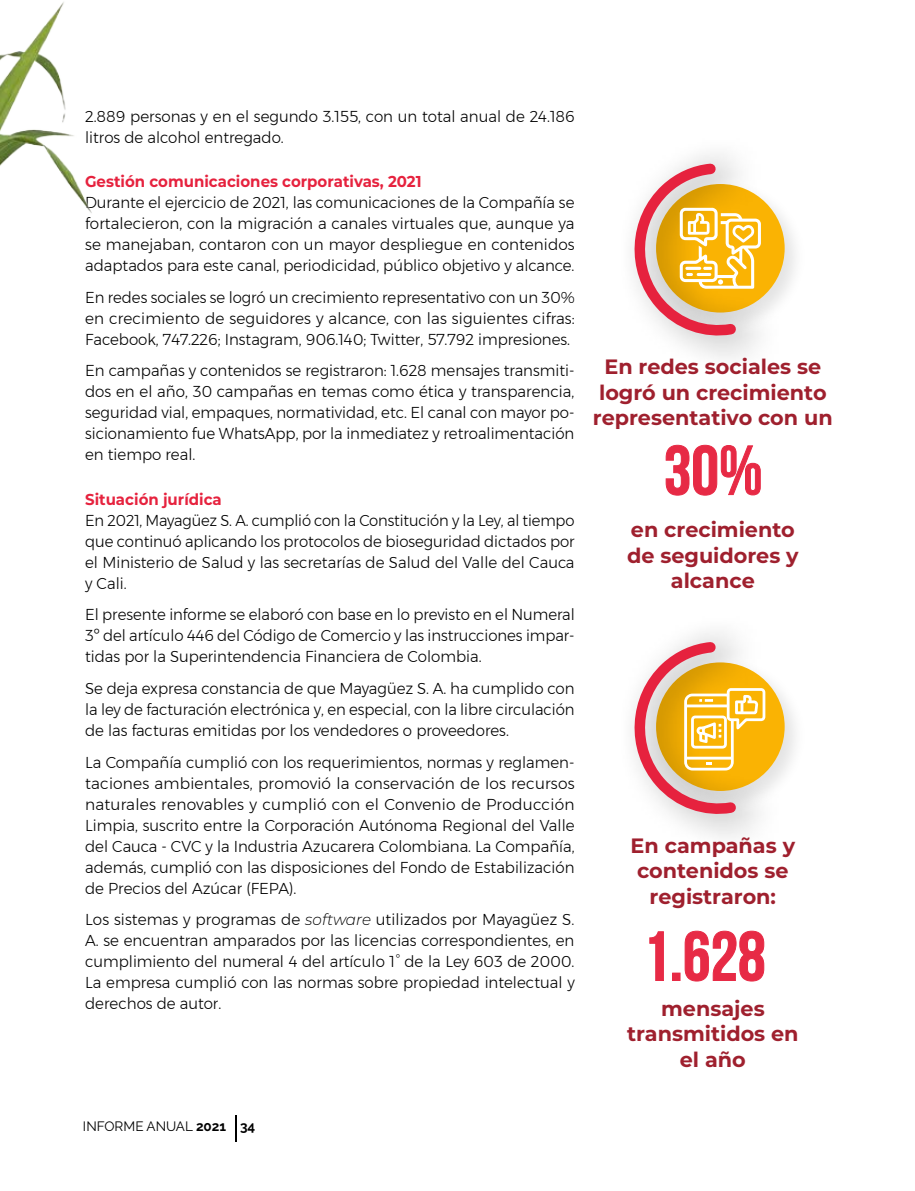
<style>
.page{position:relative;width:915px;height:1191px;background:#fff}
.page>*{position:absolute;margin:0;border:0;box-sizing:border-box;transform-origin:0 0}
.t1{font:700 69.6px "Bebas Neue";color:#e72a45}
.t2{font:700 20.7px/25.5px "Montserrat";color:#9f202e;text-align:center}
.t3{font:300 15.75px/21px "Montserrat";color:#000;text-align:justify;scale:.95 1}
.t4{font:300 15.75px/21px "Montserrat";color:#000;text-align:justify;scale:.96 1}
.t5{font:300 15.75px/21px "Montserrat";color:#000;text-align:justify;scale:.93 1}
.t6{font:300 15.75px/21px "Montserrat";color:#000;text-align:justify;scale:.94 1}
.t7{font:700 15.75px "Montserrat";color:#e6223e;scale:.95 1}
.t8{font:13.5px "Raleway";color:#000}
.s1{font-style:italic}
.s2{font-weight:700}
</style>
<div class="page">
<div style="left:651px;top:179px;width:156px;height:156px;background:#000;opacity:.11"></div>
<div style="left:651px;top:657px;width:156px;height:156px;background:#000;opacity:.11"></div>
<div style="left:618px;top:137px;width:164px;height:236px;background:#000;opacity:.51"></div>
<div style="left:618px;top:615px;width:164px;height:236px;background:#000;opacity:.51"></div>
<svg style="left:665px;top:445px;width:95px;height:50px"></svg>
<svg style="left:649px;top:931px;width:14px;height:49px"></svg>
<div style="left:672px;top:973px;width:8px;height:7px;border:1px solid #e72a45"></div>
<svg style="left:684px;top:931px;width:79px;height:50px"></svg>
<svg style="left:618px;top:157px;width:142px;height:182px"></svg>
<svg style="left:618px;top:636px;width:147px;height:182px"></svg>
<img style="left:0;top:2px;width:92px;height:211px">
<svg style="left:235px;top:1115px;width:1px;height:26px"></svg>
<p class="t3" style="left:85px;top:105px;width:516px">2.889 personas y en el segundo 3.155, con un total anual de 24.186 litros de alcohol entregado.</p>
<p class="t7" style="left:85px;top:170px;width:355px">Gestión comunicaciones corporativas, 2021</p>
<p class="t3" style="left:85px;top:192px;width:516px">Durante el ejercicio de 2021, las comunicaciones de la Compañía se fortalecieron, con la migración a canales virtuales que, aunque ya se manejaban, contaron con un mayor despliegue en contenidos adaptados para este canal, periodicidad, público objetivo y alcance.</p>
<p class="t6" style="left:85px;top:286px;width:522px">En redes sociales se logró un crecimiento representativo con un 30% en crecimiento de seguidores y alcance, con las siguientes cifras:<br>Facebook, 747.226; Instagram, 906.140; Twitter, 57.792 impresiones.</p>
<p class="t3" style="left:85px;top:360px;width:516px">En campañas y contenidos se registraron: 1.628 mensajes transmiti&shy;dos en el año, 30 campañas en temas como ética y transparencia, seguridad vial, empaques, normatividad, etc. El canal con mayor po&shy;sicionamiento fue WhatsApp, por la inmediatez y retroalimentación en tiempo real.</p>
<p class="t7" style="left:85px;top:488px;width:145px">Situación jurídica</p>
<p class="t5" style="left:85px;top:509px;width:527px">En 2021, Mayagüez S. A. cumplió con la Constitución y la Ley, al tiempo que continuó aplicando los protocolos de bioseguridad dictados por el Ministerio de Salud y las secretarías de Salud del Valle del Cauca y Cali.</p>
<p class="t3" style="left:85px;top:604px;width:516px">El presente informe se elaboró con base en lo previsto en el Numeral 3º del artículo 446 del Código de Comercio y las instrucciones impar&shy;tidas por la Superintendencia Financiera de Colombia.</p>
<p class="t3" style="left:85px;top:678px;width:516px">Se deja expresa constancia de que Mayagüez S. A. ha cumplido con la ley de facturación electrónica y, en especial, con la libre circulación de las facturas emitidas por los vendedores o proveedores.</p>
<p class="t3" style="left:85px;top:751px;width:516px">La Compañía cumplió con los requerimientos, normas y reglamen&shy;taciones ambientales, promovió la conservación de los recursos naturales renovables y cumplió con el Convenio de Producción Limpia, suscrito entre la Corporación Autónoma Regional del Valle del Cauca - CVC y la Industria Azucarera Colombiana. La Compañía, además, cumplió con las disposiciones del Fondo de Estabilización de Precios del Azúcar (FEPA).</p>
<p class="t4" style="left:85px;top:909px;width:511px">Los sistemas y programas de <span class="s1">software</span> utilizados por Mayagüez S.<br>A. se encuentran amparados por las licencias correspondientes, en cumplimiento del numeral 4 del artículo 1° de la Ley 603 de 2000.<br>La empresa cumplió con las normas sobre propiedad intelectual y derechos de autor.</p>
<h2 class="t2" style="left:592px;top:353px;width:241px">En redes sociales se logró un crecimiento representativo con un</h2>
<h1 class="t1" style="left:663px;top:432px;width:100px">30%</h1>
<h2 class="t2" style="left:626px;top:516px;width:173px">en crecimiento de seguidores y alcance</h2>
<h2 class="t2" style="left:630px;top:831px;width:166px">En campañas y contenidos se registraron:</h2>
<h1 class="t1" style="left:642px;top:918px;width:125px">1.628</h1>
<h2 class="t2" style="left:626px;top:994px;width:173px">mensajes transmitidos en el año</h2>
<p class="t8" style="left:83px;top:1118px;width:174px">INFORME ANUAL <span class="s2">2021 34</span></p>
</div>
